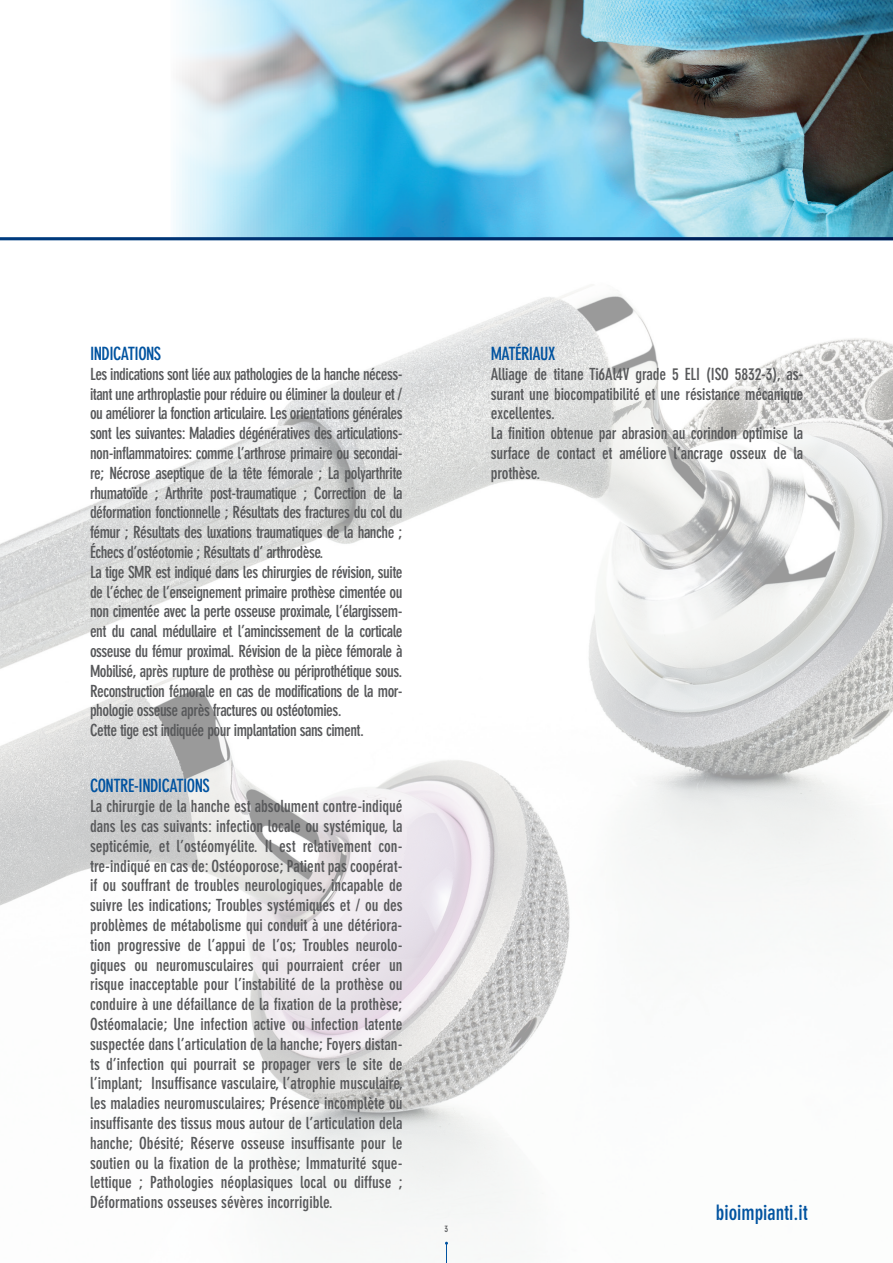
<style>
.page{position:relative;width:893px;height:1263px;background:#fff}
.page>*{position:absolute;margin:0;border:0;box-sizing:border-box;transform-origin:0 0}
.t1{font:700 condensed 21px "DIN Neuzeit Grotesk";color:#0153a0}
.t2{font:700 condensed 18px "DIN Neuzeit Grotesk";letter-spacing:-.03em;color:#0153a0}
.t3{font:700 condensed 16.5px/19.8px "DIN Neuzeit Grotesk";letter-spacing:-.03em;color:#57585a}
.t4{font:700 condensed 16.5px/19.8px "DIN Neuzeit Grotesk";letter-spacing:-.01em;color:#57585a}
.t5{font:700 condensed 9px "DIN Neuzeit Grotesk";color:#57585a}
</style>
<div class="page">
<img style="left:0;top:240px;width:893px;height:1002px">
<svg style="left:445px;top:1242px;width:3px;height:21px"></svg>
<img style="left:176px;top:0;width:717px;height:237px">
<hr style="left:0;top:237px;width:893px;height:3px;background:#00184c">
<p class="t2" style="left:90px;top:343px;width:73px">INDICATIONS</p>
<p class="t3" style="left:90px;top:364px;width:314px">Les indications sont liée aux pathologies de la hanche nécess&shy;itant une arthroplastie pour réduire ou éliminer la douleur et / ou améliorer la fonction articulaire. Les orientations générales sont les suivantes: Maladies dégénératives des articulations&shy;non-inflammatoires: comme l’arthrose primaire ou secondai&shy;re; Nécrose aseptique de la tête fémorale ; La polyarthrite rhumatoïde ; Arthrite post-traumatique ; Correction de la déformation fonctionnelle ; Résultats des fractures du col du fémur ; Résultats des luxations traumatiques de la hanche ; Échecs d’ostéotomie ; Résultats d’ arthrodèse.<br>La tige SMR est indiqué dans les chirurgies de révision, suite de l’échec de l’enseignement primaire prothèse cimentée ou non cimentée avec la perte osseuse proximale, l’élargissem&shy;ent du canal médullaire et l’amincissement de la corticale osseuse du fémur proximal. Révision de la pièce fémorale à Mobilisé, après rupture de prothèse ou périprothétique sous.<br>Reconstruction fémorale en cas de modifications de la mor&shy;phologie osseuse après fractures ou ostéotomies.<br>Cette tige est indiquée pour implantation sans ciment.</p>
<p class="t2" style="left:90px;top:775px;width:121px">CONTRE-INDICATIONS</p>
<p class="t3" style="left:90px;top:796px;width:315px;text-align:justify">La chirurgie de la hanche est absolument contre-indiqué dans les cas suivants: infection locale ou systémique, la septicémie, et l’ostéomyélite. Il est relativement con&shy;tre-indiqué en cas de: Ostéoporose; Patient pas coopérat&shy;if ou souffrant de troubles neurologiques, incapable de suivre les indications; Troubles systémiques et / ou des problèmes de métabolisme qui conduit à une détériora&shy;tion progressive de l’appui de l’os; Troubles neurolo&shy;giques ou neuromusculaires qui pourraient créer un risque inacceptable pour l’instabilité de la prothèse ou conduire à une défaillance de la fixation de la prothèse; Ostéomalacie; Une infection active ou infection latente suspectée dans l’articulation de la hanche; Foyers distan&shy;ts d’infection qui pourrait se propager vers le site de l’implant; Insuffisance vasculaire, l’atrophie musculaire, les maladies neuromusculaires; Présence incomplète ou insuffisante des tissus mous autour de l’articulation dela hanche; Obésité; Réserve osseuse insuffisante pour le soutien ou la fixation de la prothèse; Immaturité sque&shy;lettique ; Pathologies néoplasiques local ou diffuse ; Déformations osseuses sévères incorrigible.</p>
<p class="t5" style="left:445px;top:1224px;width:5px">3</p>
<p class="t2" style="left:491px;top:343px;width:66px">MATÉRIAUX</p>
<p class="t4" style="left:491px;top:364px;width:314px">Alliage de titane Ti6Al4V grade 5 ELI (ISO 5832-3), as&shy;surant une biocompatibilité et une résistance mécanique excellentes.<br>La finition obtenue par abrasion au corindon optimise la surface de contact et améliore l’ancrage osseux de la prothèse.</p>
<p class="t1" style="left:716px;top:1201px;width:94px">bioimpianti.it</p>
</div>
